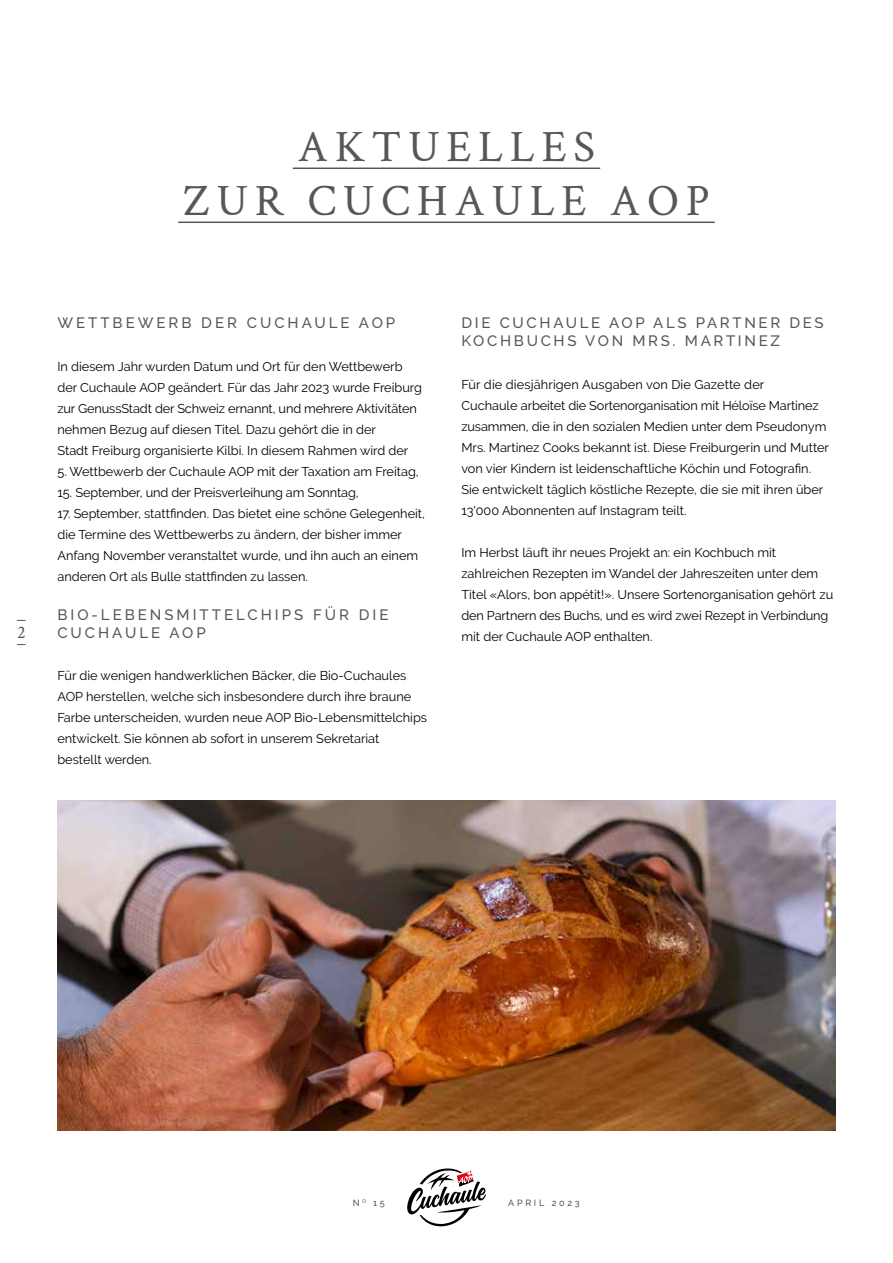
<style>
.page{position:relative;width:893px;height:1263px;background:#fff}
.page>*{position:absolute;margin:0;border:0;box-sizing:border-box;transform-origin:0 0}
.t1{font:45px/54px "Crimson Text";letter-spacing:.15em;color:#575756;text-align:center}
.t2{font:18px "Crimson Text";color:#575756}
.t3{font:500 15px/18px "Raleway";letter-spacing:.2em;color:#575756}
.t4{font:500 15px/18px "Raleway";letter-spacing:.18em;color:#575756}
.t5{font:12.75px/21px "Raleway";color:#000}
.t6{font:500 9px "Raleway";letter-spacing:.3em;color:#575756}
</style>
<div class="page">
<svg style="left:407px;top:1168px;width:79px;height:58px"></svg>
<hr style="left:293px;top:168px;width:307px;height:1px;background:#575756">
<hr style="left:178px;top:222px;width:537px;height:1px;background:#575756">
<img style="left:57px;top:800px;width:779px;height:330px">
<h1 class="t1" style="left:183px;top:117px;width:528px">AKTUELLES<br>ZUR CUCHAULE AOP</h1>
<p class="t3" style="left:57px;top:314px;width:339px">WETTBEWERB DER CUCHAULE AOP</p>
<p class="t5" style="left:57px;top:356px;width:366px">In diesem Jahr wurden Datum und Ort für den Wettbewerb der Cuchaule AOP geändert. Für das Jahr 2023 wurde Freiburg zur GenussStadt der Schweiz ernannt, und mehrere Aktivitäten nehmen Bezug auf diesen Titel. Dazu gehört die in der<br>Stadt Freiburg organisierte Kilbi. In diesem Rahmen wird der</p>
<p class="t5" style="left:57px;top:461px;width:363px">5. Wettbewerb der Cuchaule AOP mit der Taxation am Freitag,</p>
<p class="t5" style="left:57px;top:482px;width:303px">15. September, und der Preisverleihung am Sonntag,</p>
<p class="t5" style="left:57px;top:503px;width:369px">17. September, stattfinden. Das bietet eine schöne Gelegenheit, die Termine des Wettbewerbs zu ändern, der bisher immer Anfang November veranstaltet wurde, und ihn auch an einem anderen Ort als Bulle stattfinden zu lassen.</p>
<p class="t3" style="left:57px;top:606px;width:333px">BIO-LEBENSMITTELCHIPS FÜR DIE<br>CUCHAULE AOP</p>
<p class="t5" style="left:57px;top:665px;width:371px">Für die wenigen handwerklichen Bäcker, die Bio-Cuchaules AOP herstellen, welche sich insbesondere durch ihre braune Farbe unterscheiden, wurden neue AOP Bio-Lebensmittelchips entwickelt. Sie können ab sofort in unserem Sekretariat<br>bestellt werden.</p>
<p class="t4" style="left:461px;top:314px;width:364px">DIE CUCHAULE AOP ALS PARTNER DES<br>KOCHBUCHS VON MRS. MARTINEZ</p>
<p class="t5" style="left:461px;top:374px;width:369px">Für die diesjährigen Ausgaben von Die Gazette der<br>Cuchaule arbeitet die Sortenorganisation mit Héloïse Martinez zusammen, die in den sozialen Medien unter dem Pseudonym Mrs. Martinez Cooks bekannt ist. Diese Freiburgerin und Mutter von vier Kindern ist leidenschaftliche Köchin und Fotografin.<br>Sie entwickelt täglich köstliche Rezepte, die sie mit ihren über 13'000 Abonnenten auf Instagram teilt.</p>
<p class="t5" style="left:461px;top:542px;width:373px">Im Herbst läuft ihr neues Projekt an: ein Kochbuch mit zahlreichen Rezepten im Wandel der Jahreszeiten unter dem Titel «Alors, bon appétit!». Unsere Sortenorganisation gehört zu den Partnern des Buchs, und es wird zwei Rezept in Verbindung</p>
<h2 class="t2" style="left:17px;top:620px;width:10px">2</h2>
<p class="t5" style="left:461px;top:626px;width:193px">mit der Cuchaule AOP enthalten.</p>
<p class="t6" style="left:353px;top:1197px;width:33px">N<sup>O</sup> 15</p>
<p class="t6" style="left:508px;top:1197px;width:73px">APRIL 2023</p>
</div>
